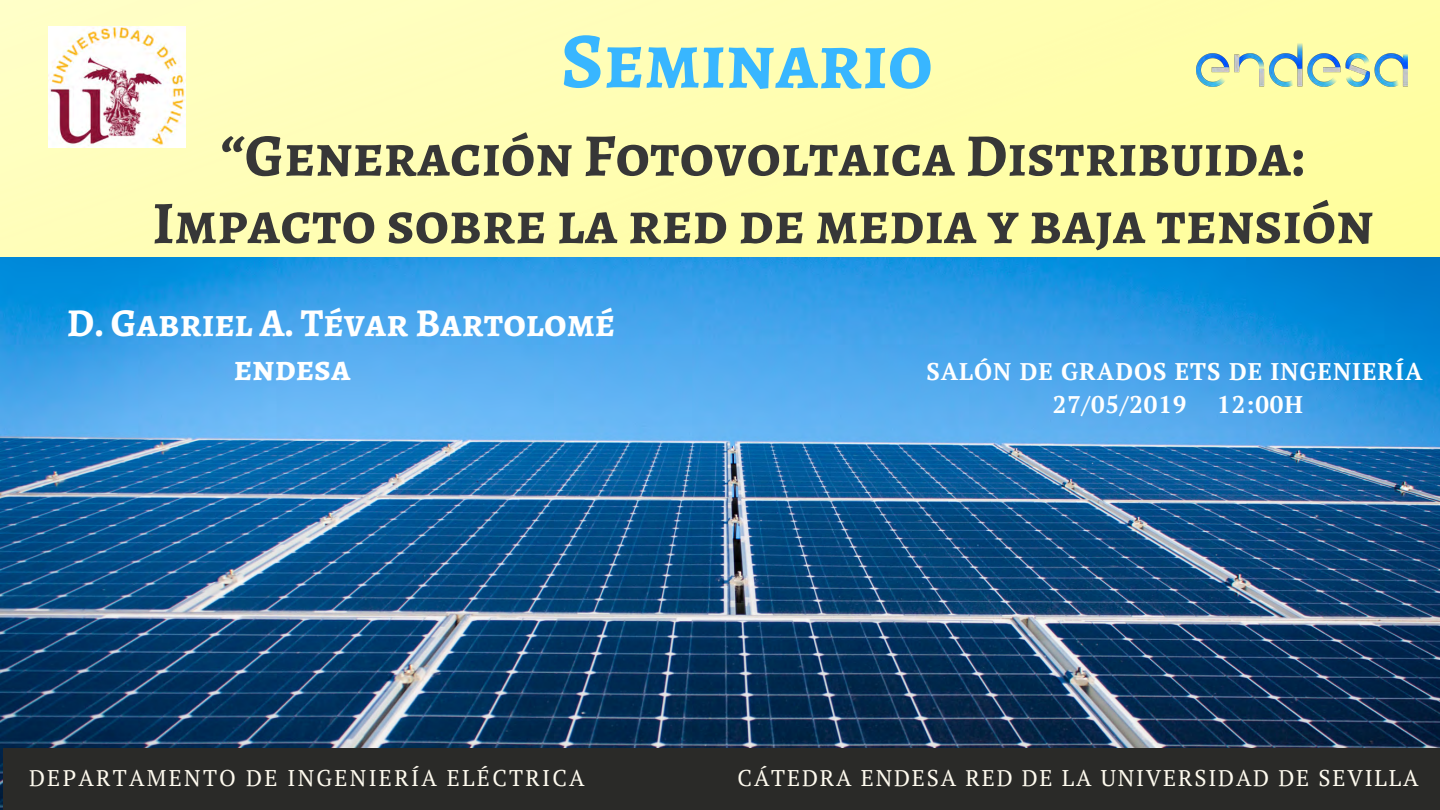
<style>
.page{position:relative;width:1440px;height:810px;background:#fff}
.page>*{position:absolute;margin:0;border:0;box-sizing:border-box;transform-origin:0 0}
.t1{font:700 79.2px "Alegreya SC";letter-spacing:-.005em;color:#38b6ff}
.t2{font:700 60.4px/67.5px "Alegreya SC";color:#373737;text-align:center}
.t3{font:700 39.6px "Alegreya SC";color:#fff}
.t4{font:700 36px "Alegreya SC";color:#fff}
.t5{font:700 24px/33px "PT Serif";letter-spacing:.04em;color:#fff}
.t6{font:22.6px "PT Serif";letter-spacing:.08em;color:#fffbef}
.t7{font:22.6px "PT Serif";letter-spacing:.1em;color:#fffbef}
</style>
<div class="page">
<img style="left:0;top:0;width:1440px;height:257px">
<img style="left:0;top:257px;width:1440px;height:553px">
<div style="left:3px;top:748px;width:1437px;height:62px;background:#2a2a28"></div>
<img style="left:49px;top:27px;width:136px;height:120px">
<img style="left:1197px;top:43px;width:211px;height:44px">
<h1 class="t1" style="left:561px;top:7px;width:374px">Seminario</h1>
<p class="t2" style="left:152px;top:122px;width:1223px">“Generación Fotovoltaica Distribuida:<br>Impacto sobre la red de media y baja tensión</p>
<p class="t3" style="left:67px;top:296px;width:550px">D. Gabriel A. Tévar Bartolomé</p>
<p class="t4" style="left:234px;top:343px;width:118px">endesa</p>
<p class="t5" style="left:1053px;top:355px;width:371px;text-indent:-127px">SALÓN DE GRADOS ETS DE INGENIERÍA<br>27/05/2019</p>
<p class="t5" style="left:1217px;top:388px;width:87px">12:00H</p>
<p class="t7" style="left:29px;top:763px;width:557px">DEPARTAMENTO DE INGENIERÍA ELÉCTRICA</p>
<p class="t6" style="left:738px;top:763px;width:682px">CÁTEDRA ENDESA RED DE LA UNIVERSIDAD DE SEVILLA</p>
</div>
